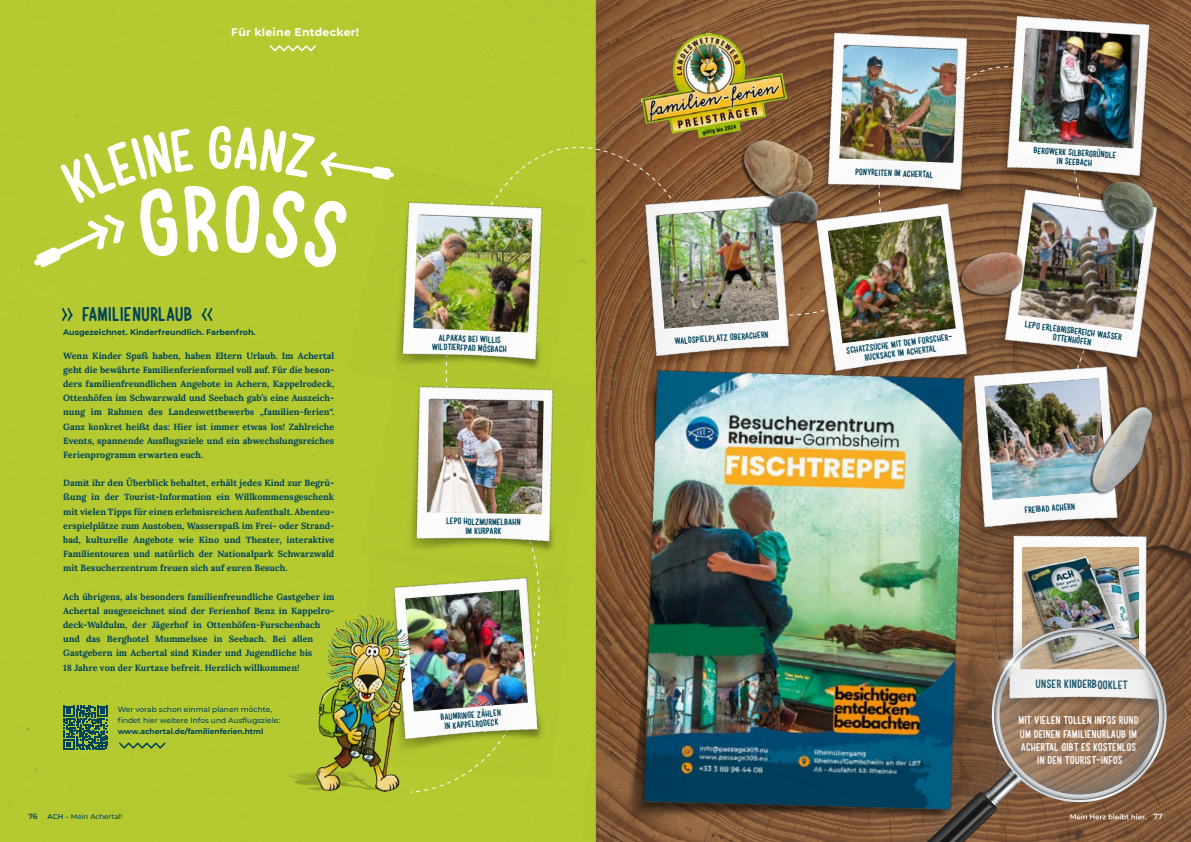
<style>
.page{position:relative;width:1191px;height:842px;background:#fff}
.page>*{position:absolute;margin:0;border:0;box-sizing:border-box;transform-origin:0 0}
.t1{font:20px "Heinrich Script";color:#00445c}
.t2{font:12.2px "Heinrich Script";letter-spacing:-.01em;color:#00445c}
.t3{font:11.4px/13.3px "Heinrich Script";color:#fff;text-align:center}
.t4{font:700 11px "Montserrat";letter-spacing:.02em;color:#fff}
.t5{font:9.2px/9.2px "Heinrich Script";color:#00445c;text-align:center}
.t6{font:700 9px/14.2px "Lora";color:#00445c;text-align:justify}
.t7{font:700 8px "Montserrat";color:#00445c}
.t8{font:500 7.5px/11px "Montserrat";color:#00445c}
.t9{font:700 7.5px "Montserrat";color:#00445c}
.t10{font:600 7.5px "Montserrat";color:#00445c}
.t11{font:600 7.5px "Montserrat";color:#fff}
.t12{font:500 7px "Montserrat";color:#00445c}
.s1{font-weight:600}
</style>
<div class="page">
<div style="left:0;top:0;width:595px;height:842px;background:#b5c930"></div>
<img style="left:1011px;top:0;width:180px;height:150px">
<img style="left:1018px;top:29px;width:122px;height:119px">
<img style="left:368px;top:413px;width:210px;height:139px">
<img style="left:427px;top:413px;width:116px;height:101px">
<img style="left:992px;top:150px;width:199px;height:246px">
<img style="left:1018px;top:203px;width:128px;height:127px">
<img style="left:713px;top:209px;width:66px;height:116px">
<img style="left:347px;top:384px;width:207px;height:29px">
<img style="left:349px;top:164px;width:237px;height:234px">
<img style="left:413px;top:215px;width:119px;height:118px">
<img style="left:393px;top:555px;width:175px;height:225px">
<img style="left:405px;top:590px;width:123px;height:121px">
<img style="left:713px;top:34px;width:58px;height:103px">
<svg style="left:269px;top:45px;width:47px;height:8px"></svg>
<img style="left:289px;top:608px;width:132px;height:186px">
<img style="left:771px;top:0;width:240px;height:243px">
<img style="left:839px;top:45px;width:118px;height:118px">
<img style="left:992px;top:240px;width:43px;height:66px">
<img style="left:1007px;top:340px;width:143px;height:52px">
<img style="left:1007px;top:378px;width:100px;height:120px">
<img style="left:729px;top:129px;width:93px;height:83px">
<img style="left:751px;top:179px;width:82px;height:52px">
<img style="left:1081px;top:164px;width:98px;height:81px">
<img style="left:1081px;top:392px;width:84px;height:106px">
<img style="left:1007px;top:498px;width:184px;height:242px">
<img style="left:1023px;top:548px;width:115px;height:49px">
<svg style="left:1007px;top:580px;width:177px;height:5px"></svg>
<img style="left:1007px;top:597px;width:156px;height:21px">
<img style="left:783px;top:186px;width:209px;height:142px">
<img style="left:828px;top:216px;width:127px;height:112px">
<svg style="left:62px;top:308px;width:11px;height:13px"></svg>
<svg style="left:202px;top:308px;width:10px;height:13px"></svg>
<svg style="left:119px;top:742px;width:47px;height:7px"></svg>
<svg style="left:64px;top:706px;width:44px;height:44px"></svg>
<svg style="left:1007px;top:618px;width:168px;height:224px;background:#9f8774"></svg>
<img style="left:581px;top:328px;width:426px;height:514px">
<img style="left:595px;top:0;width:118px;height:842px">
<svg style="left:34px;top:140px;width:360px;height:131px"></svg>
<p class="t4" style="left:231px;top:25px;width:129px">Für kleine Entdecker!</p>
<h1 class="t1" style="left:82px;top:302px;width:112px">FAMILIENURLAUB</h1>
<p class="t7" style="left:63px;top:326px;width:194px">Ausgezeichnet. Kinderfreundlich. Farbenfroh.</p>
<p class="t6" style="left:63px;top:347px;width:273px">Wenn Kinder Spaß haben, haben Eltern Urlaub. Im Achertal geht die bewährte Familienferienformel voll auf. Für die beson&shy;ders familienfreundlichen Angebote in Achern, Kappelrodeck, Ottenhöfen im Schwarzwald und Seebach gab’s eine Auszeich&shy;nung im Rahmen des Landeswettbewerbs „familien-ferien“.<br>Ganz konkret heißt das: Hier ist immer etwas los! Zahlreiche Events, spannende Ausflugsziele und ein abwechslungsreiches Ferienprogramm erwarten euch.</p>
<p class="t6" style="left:63px;top:475px;width:273px">Damit ihr den Überblick behaltet, erhält jedes Kind zur Begrü&shy;ßung in der Tourist-Information ein Willkommensgeschenk mit vielen Tipps für einen erlebnisreichen Aufenthalt. Abenteu&shy;erspielplätze zum Austoben, Wasserspaß im Frei- oder Strand&shy;bad, kulturelle Angebote wie Kino und Theater, interaktive Familientouren und natürlich der Nationalpark Schwarzwald mit Besucherzentrum freuen sich auf euren Besuch.</p>
<p class="t6" style="left:63px;top:588px;width:273px;text-align:left">Ach übrigens, als besonders familienfreundliche Gastgeber im Achertal ausgezeichnet sind der Ferienhof Benz in Kappelro&shy;deck-Waldulm, der Jägerhof in Ottenhöfen-Furschenbach und das Berghotel Mummelsee in Seebach. Bei allen Gastgebern im Achertal sind Kinder und Jugendliche bis<br>18 Jahre von der Kurtaxe befreit. Herzlich willkommen!</p>
<p class="t8" style="left:118px;top:703px;width:164px">Wer vorab schon einmal planen möchte, findet hier weitere Infos und Ausflugsziele:</p>
<p class="t9" style="left:118px;top:726px;width:147px">www.achertal.de/familienferien.html</p>
<p class="t5" style="left:432px;top:333px;width:77px;rotate:2deg">ALPAKAS BEI WILLIS<br>WILDTIERFPAD MÖSBACH</p>
<p class="t5" style="left:446px;top:516px;width:76px;rotate:1deg">LEPO HOLZMURMELBAHN<br>IM KURPARK</p>
<p class="t5" style="left:440px;top:712px;width:62px;rotate:-4deg">BAUMRINGE ZÄHLEN<br>IN KAPPELRODECK</p>
<p class="t5" style="left:674px;top:336px;width:96px;rotate:-4deg">WALDSPIELPLATZ OBERACHERN</p>
<p class="t5" style="left:855px;top:167px;width:80px;rotate:2deg">PONYREITEN IM ACHERTAL</p>
<p class="t5" style="left:846px;top:346px;width:108px;rotate:-7deg">SCHATZSUCHE MIT DEM FORSCHER-<br>RUCKSACK IM ACHERTAL</p>
<p class="t5" style="left:1034px;top:145px;width:84px;rotate:4deg">BERGWERK SILBERGRÜNDLE<br>IN SEEBACH</p>
<p class="t5" style="left:1025px;top:320px;width:99px;rotate:7deg">LEPO ERLEBNISBEREICH WASSER<br>OTTENHÖFEN</p>
<p class="t5" style="left:1024px;top:505px;width:52px;rotate:-4deg">FREIBAD ACHERN</p>
<h2 class="t2" style="left:1035px;top:677px;width:94px">UNSER KINDERBOOKLET</h2>
<p class="t3" style="left:1018px;top:713px;width:122px">MIT VIELEN TOLLEN INFOS RUND<br>UM DEINEN FAMILIENURLAUB IM<br>ACHERTAL GIBT ES KOSTENLOS<br>IN DEN TOURIST-INFOS</p>
<p class="t10" style="left:28px;top:811px;width:11px">76</p>
<p class="t12" style="left:48px;top:812px;width:76px"><span class="s1">ACH</span> – Mein Achertal!</p>
<p class="t11" style="left:1153px;top:811px;width:11px">77</p>
</div>
